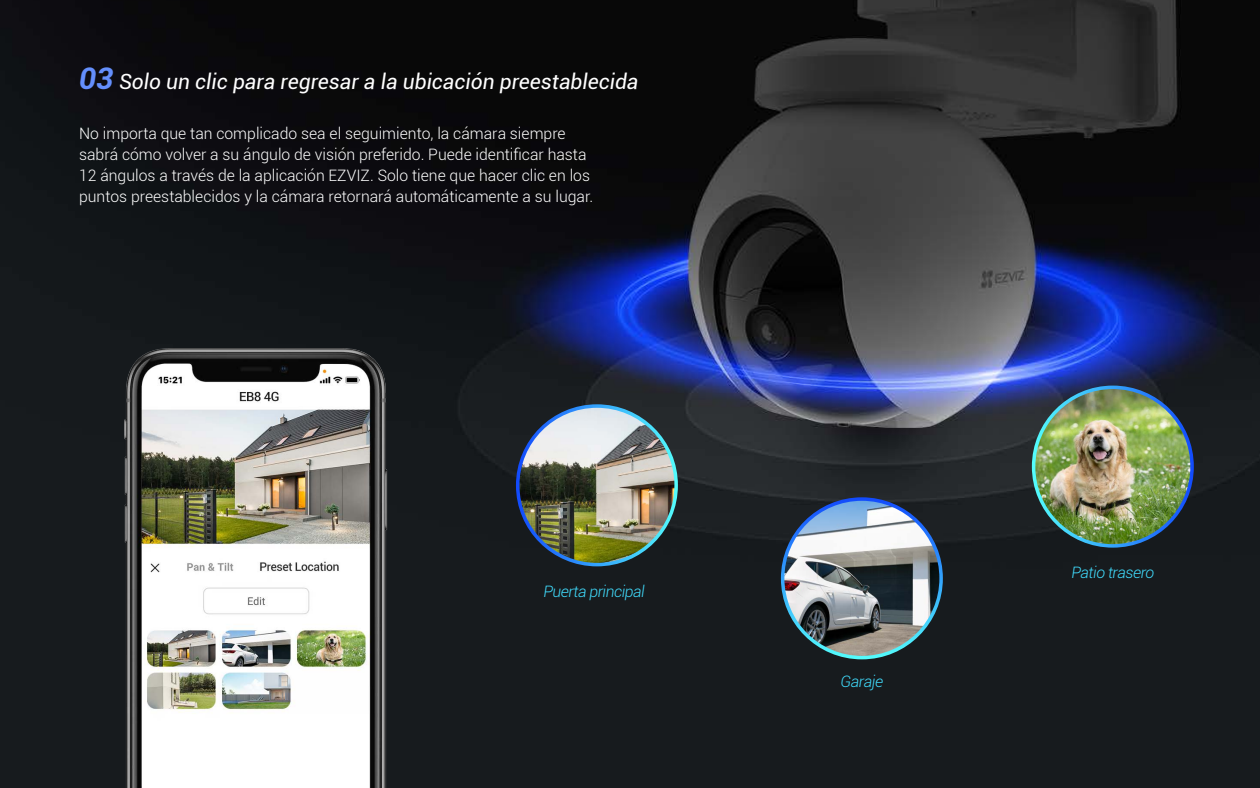
<style>
.page{position:relative;width:1260px;height:788px;background:#fff}
.page>*{position:absolute;margin:0;border:0;box-sizing:border-box;transform-origin:0 0}
.t1{font:italic 21px "Roboto";color:#fff}
.t2{font:300 15.75px/21px "Roboto";color:#fff}
.t3{font:italic 300 15.75px "Roboto";letter-spacing:-.03em;color:#40dbfc}
.s1{font-weight:700;font-size:29.75px;color:#648ffc}
</style>
<div class="page">
<img style="left:0;top:0;width:1260px;height:788px">
<img style="left:82px;top:348px;width:337px;height:440px">
<img style="left:1034px;top:387px;width:158px;height:159px;border-radius:79px">
<img style="left:518px;top:406px;width:158px;height:158px;border-radius:79px">
<div style="left:516px;top:404px;width:162px;height:162px;border:4px solid #fff;border-radius:50%"></div>
<img style="left:783px;top:499px;width:158px;height:158px;border-radius:79px">
<div style="left:781px;top:497px;width:162px;height:162px;border:4px solid #fff;border-radius:50%"></div>
<div style="left:1032px;top:385px;width:162px;height:162px;border:4px solid #fff;border-radius:50%"></div>
<h1 class="t1" style="left:79px;top:67px;width:561px"><span class="s1">03</span> Solo un clic para regresar a la ubicación preestablecida</h1>
<p class="t2" style="left:79px;top:122px;width:516px">No importa que tan complicado sea el seguimiento, la cámara siempre sabrá cómo volver a su ángulo de visión preferido. Puede identificar hasta 12 ángulos a través de la aplicación EZVIZ. Solo tiene que hacer clic en los puntos preestablecidos y la cámara retornará automáticamente a su lugar.</p>
<p class="t3" style="left:543px;top:580px;width:103px">Puerta principal</p>
<p class="t3" style="left:841px;top:670px;width:44px">Garaje</p>
<p class="t3" style="left:1071px;top:561px;width:84px">Patio trasero</p>
</div>
